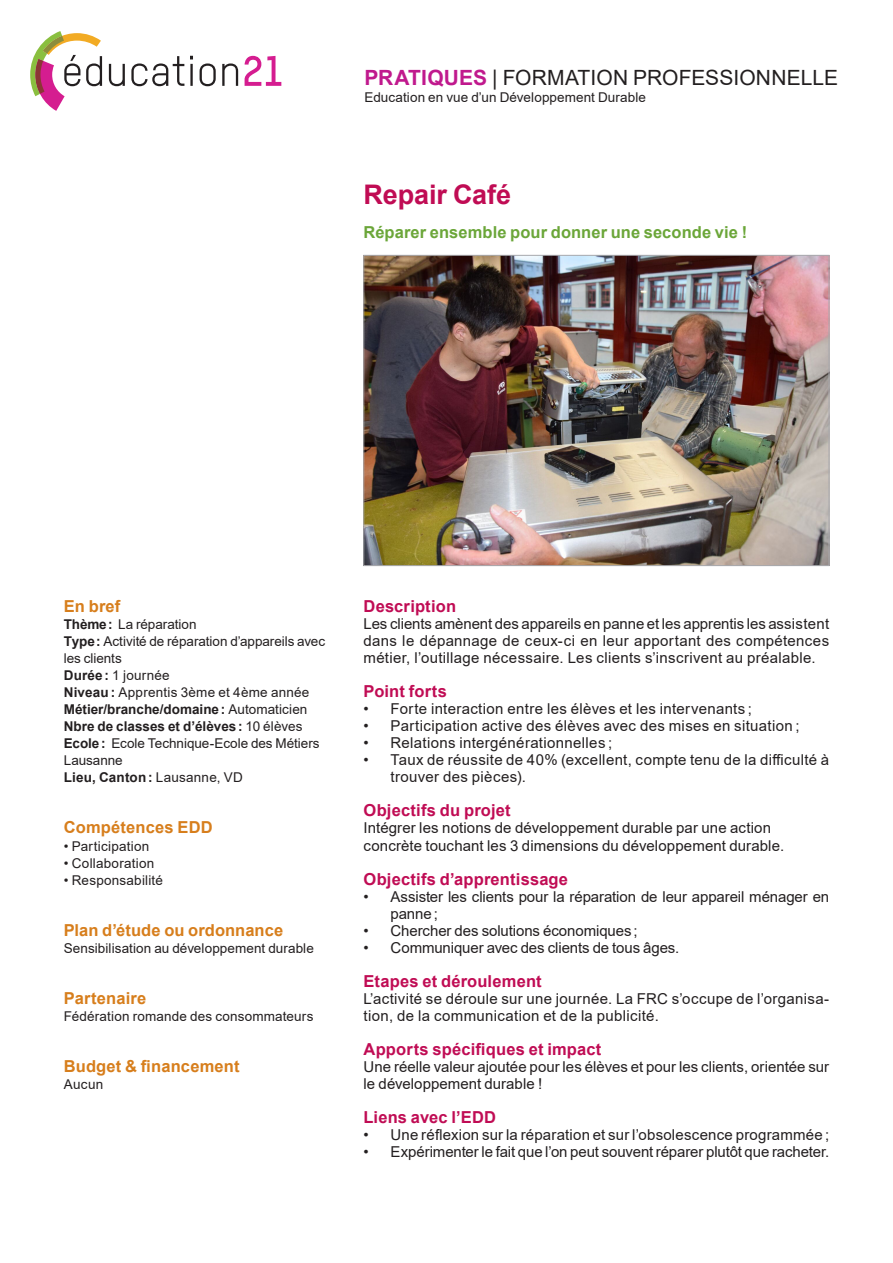
<style>
.page{position:relative;width:893px;height:1263px;background:#fff}
.page>*{position:absolute;margin:0;border:0;box-sizing:border-box;transform-origin:0 0}
._1_Titel_18_pt{font:700 27px "Arial";letter-spacing:-.005em;color:#c00c54}
._2_Grundschrift_9_pt{font:21px "Arial";letter-spacing:.005em;color:#231f20}
._1_Untertitel_11_pt{font:700 16.5px "Arial";letter-spacing:.01em;color:#c00c54}
._1_Untertitel_11_pt-2{font:700 16.5px "Arial";letter-spacing:.01em;color:#d77e1c}
._1_Untertitel_11_pt-3{font:700 16.5px "Arial";letter-spacing:.005em;color:#6ba639}
._1_Untertitel_9_pt{font:15px/17px "Arial";letter-spacing:.015em;color:#231f20}
._1_Untertitel_11_pt-4{font:15px/17px "Arial";letter-spacing:.01em;color:#231f20}
._1_Untertitel_9_pt-2{font:15px "Arial";letter-spacing:-.01em;color:#231f20}
._1_Untertitel_9_pt-3{font:15px/17px "Arial";letter-spacing:-.005em;color:#231f20}
._2_Grundschrift_9_pt-2{font:13.5px/17px "Arial";letter-spacing:.005em;color:#231f20}
._2_Grundschrift_9_pt-3{font:700 13.5px "Arial";color:#231f20}
._1_Untertitel_11_pt-5{font:13.5px "Arial";letter-spacing:.01em;color:#231f20}
.s1{font-weight:700;color:#c0198d}
.s2{font-weight:700}
.s3{font-weight:400}
</style>
<div class="page">
<svg style="left:109px;top:64px;width:16px;height:22px"></svg>
<svg style="left:131px;top:56px;width:53px;height:30px"></svg>
<hr style="left:190px;top:64px;width:3px;height:22px;background:#231f20">
<svg style="left:200px;top:63px;width:16px;height:23px"></svg>
<svg style="left:222px;top:63px;width:16px;height:23px"></svg>
<svg style="left:245px;top:56px;width:36px;height:30px"></svg>
<svg style="left:30px;top:31px;width:72px;height:80px"></svg>
<img style="left:366px;top:257px;width:461px;height:307px">
<div style="left:364px;top:255px;width:465px;height:311px;border:1px solid #a8a9ad"></div>
<p class="_2_Grundschrift_9_pt" style="left:364px;top:63px;width:475px"><span class="s1">PRATIQUES</span> | FORMATION PROFESSIONNELLE</p>
<p class="_2_Grundschrift_9_pt-2" style="left:364px;top:89px;width:283px">Education en vue d’un Développement Durable</p>
<p class="_1_Titel_18_pt" style="left:364px;top:176px;width:149px">Repair Café</p>
<p class="_1_Untertitel_11_pt-3" style="left:364px;top:221px;width:385px">Réparer ensemble pour donner une seconde vie !</p>
<p class="_1_Untertitel_11_pt-2" style="left:64px;top:595px;width:58px">En bref</p>
<p class="_2_Grundschrift_9_pt-2" style="left:64px;top:616px;width:134px"><span class="s2">Thème:</span> La réparation</p>
<p class="_2_Grundschrift_9_pt-2" style="left:64px;top:633px;width:263px"><span class="s2">Type:</span> Activité de réparation d’appareils avec les clients</p>
<p class="_2_Grundschrift_9_pt-2" style="left:64px;top:667px;width:107px"><span class="s2">Durée :</span> 1 journée</p>
<p class="_2_Grundschrift_9_pt-2" style="left:64px;top:684px;width:247px"><span class="s2">Niveau:</span> Apprentis 3ème et 4ème année</p>
<p class="_2_Grundschrift_9_pt-3" style="left:64px;top:700px;width:245px">Métier/branche/domaine: <span class="s3">Automaticien</span></p>
<p class="_2_Grundschrift_9_pt-3" style="left:64px;top:717px;width:240px">Nbre de classes et d’élèves: <span class="s3">10 élèves</span></p>
<p class="_2_Grundschrift_9_pt-2" style="left:64px;top:735px;width:257px"><span class="s2">Ecole :</span> Ecole Technique-Ecole des Métiers<br>Lausanne</p>
<p class="_2_Grundschrift_9_pt-3" style="left:64px;top:768px;width:181px">Lieu, Canton: <span class="s3">Lausanne, VD</span></p>
<p class="_1_Untertitel_11_pt-2" style="left:64px;top:816px;width:150px">Compétences EDD</p>
<p class="_2_Grundschrift_9_pt-2" style="left:64px;top:837px;width:87px">• Participation</p>
<p class="_2_Grundschrift_9_pt-2" style="left:64px;top:854px;width:92px">• Collaboration</p>
<p class="_2_Grundschrift_9_pt-2" style="left:64px;top:871px;width:101px">• Responsabilité</p>
<p class="_1_Untertitel_11_pt-2" style="left:64px;top:918px;width:221px">Plan d’étude ou ordonnance</p>
<p class="_2_Grundschrift_9_pt-2" style="left:64px;top:939px;width:252px">Sensibilisation au développement durable</p>
<p class="_1_Untertitel_11_pt-2" style="left:64px;top:986px;width:84px">Partenaire</p>
<p class="_1_Untertitel_11_pt-5" style="left:64px;top:1006px;width:251px">Fédération romande des consommateurs</p>
<p class="_1_Untertitel_11_pt-2" style="left:64px;top:1054px;width:177px">Budget &amp; financement</p>
<p class="_2_Grundschrift_9_pt-2" style="left:64px;top:1075px;width:41px">Aucun</p>
<p class="_1_Untertitel_11_pt" style="left:364px;top:595px;width:94px">Description</p>
<p class="_1_Untertitel_9_pt" style="left:364px;top:615px;width:467px;text-align:justify">Les clients amènent des appareils en panne et les apprentis les assistent dans le dépannage de ceux-ci en leur apportant des compétences métier, l’outillage nécessaire. Les clients s’inscrivent au préalable.</p>
<p class="_1_Untertitel_11_pt" style="left:364px;top:680px;width:85px">Point forts</p>
<p class="_1_Untertitel_9_pt" style="left:364px;top:700px;width:390px">• Forte interaction entre les élèves et les intervenants ;</p>
<p class="_1_Untertitel_9_pt" style="left:364px;top:718px;width:437px">• Participation active des élèves avec des mises en situation ;</p>
<p class="_1_Untertitel_9_pt" style="left:364px;top:735px;width:250px">• Relations intergénérationnelles ;</p>
<p class="_1_Untertitel_9_pt" style="left:391px;top:752px;width:440px;text-indent:-27px">• Taux de réussite de 40% (excellent, compte tenu de la difficulté à trouver des pièces).</p>
<p class="_1_Untertitel_11_pt" style="left:364px;top:799px;width:148px">Objectifs du projet</p>
<p class="_1_Untertitel_11_pt-4" style="left:364px;top:820px;width:422px">Intégrer les notions de développement durable par une action concrète touchant les 3 dimensions du développement durable.</p>
<p class="_1_Untertitel_11_pt" style="left:364px;top:867px;width:206px">Objectifs d’apprentissage</p>
<p class="_1_Untertitel_9_pt-3" style="left:391px;top:888px;width:440px;text-indent:-27px">• Assister les clients pour la réparation de leur appareil ménager en panne;</p>
<p class="_1_Untertitel_9_pt-3" style="left:364px;top:922px;width:276px">• Chercher des solutions économiques ;</p>
<p class="_1_Untertitel_9_pt-2" style="left:364px;top:937px;width:317px">• Communiquer avec des clients de tous âges.</p>
<p class="_1_Untertitel_11_pt" style="left:364px;top:969px;width:180px">Etapes et déroulement</p>
<p class="_1_Untertitel_9_pt" style="left:364px;top:990px;width:467px">L’activité se déroule sur une journée. La FRC s’occupe de l’organisa&shy;tion, de la communication et de la publicité.</p>
<p class="_1_Untertitel_11_pt" style="left:364px;top:1037px;width:239px">Apports spécifiques et impact</p>
<p class="_1_Untertitel_9_pt" style="left:364px;top:1058px;width:467px">Une réelle valeur ajoutée pour les élèves et pour les clients, orientée sur le développement durable !</p>
<p class="_1_Untertitel_11_pt" style="left:364px;top:1105px;width:134px">Liens avec l’EDD</p>
<p class="_1_Untertitel_9_pt" style="left:364px;top:1126px;width:467px">• Une réflexion sur la réparation et sur l’obsolescence programmée ;</p>
<p class="_1_Untertitel_9_pt-2" style="left:364px;top:1141px;width:467px">• Expérimenter le fait que l’on peut souvent réparer plutôt que racheter.</p>
</div>
